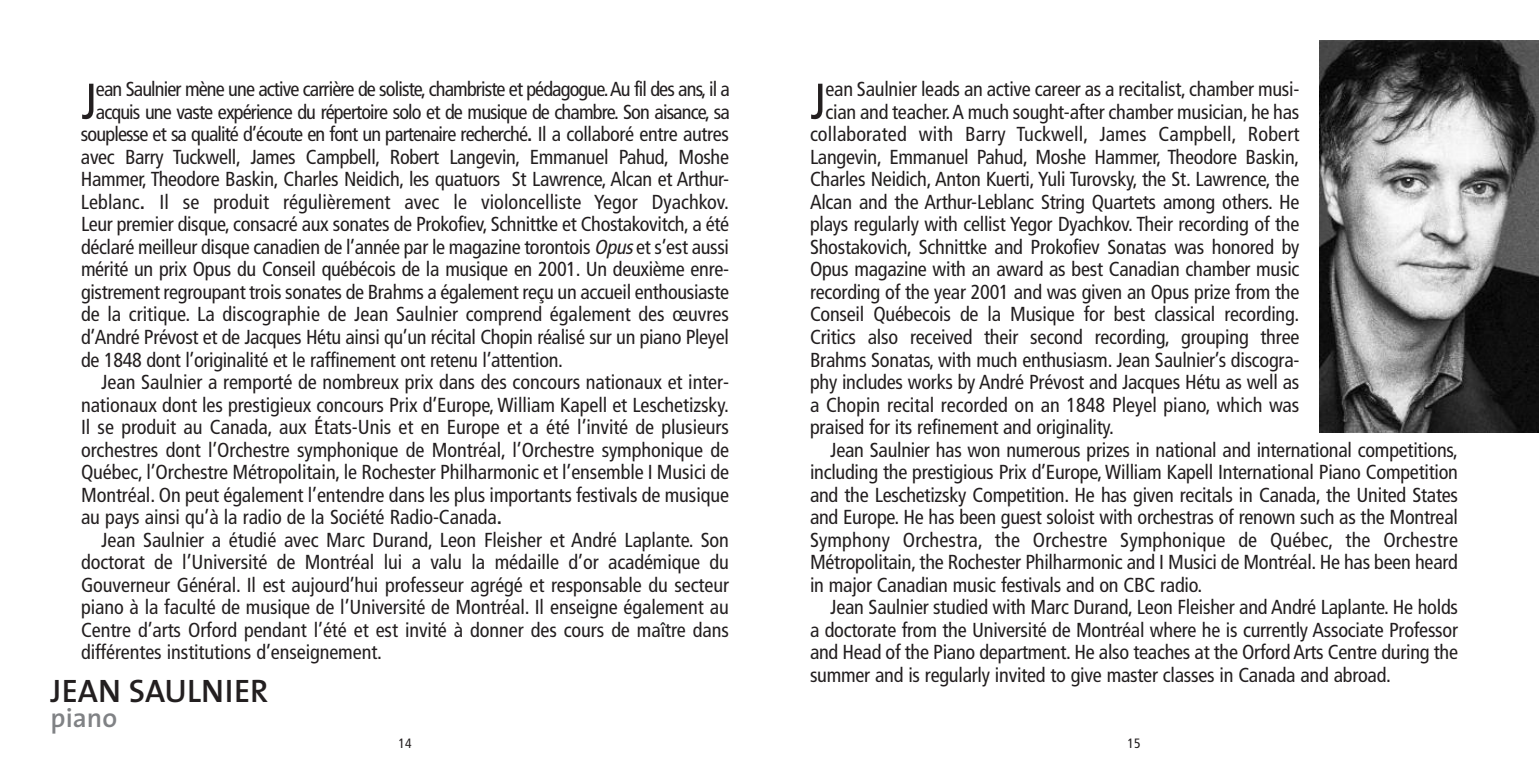
<style>
.page{position:relative;width:1539px;height:766px;background:#fff}
.page>*{position:absolute;margin:0;border:0;box-sizing:border-box;transform-origin:0 0}
.t1{font:condensed 50.18px "Frutiger";color:#231f20}
.t2{font:600 32.62px "The Sans";color:#231f20}
.t3{font:600 27px "The Sans";color:#808285}
.t4{font:condensed 20.25px "Frutiger";letter-spacing:-.01em;color:#231f20}
.t5{font:condensed 20.25px "Frutiger";letter-spacing:-.04em;color:#231f20}
.t6{font:condensed 13.5px "Frutiger";color:#231f20}
.s1{font-weight:700}
.s2{font-style:italic}
</style>
<div class="page">
<img style="left:1320px;top:40px;width:219px;height:392px">
<h1 class="t1" style="left:81px;top:81px;width:17px">J</h1>
<p class="t5" style="left:96px;top:81px;width:636px">ean Saulnier mène une active carrière de soliste, chambriste et pédagogue.Au fil des ans, il a</p>
<p class="t5" style="left:96px;top:104px;width:636px">acquis une vaste expérience du répertoire solo et de musique de chambre. Son aisance, sa</p>
<p class="t5" style="left:81px;top:126px;width:650px">souplesse et sa qualité d’écoute en font un partenaire recherché<span class="s1">.</span> Il a collaboré entre autres</p>
<p class="t4" style="left:81px;top:148px;width:650px">avec Barry Tuckwell, James Campbell, Robert Langevin, Emmanuel Pahud, Moshe</p>
<p class="t4" style="left:81px;top:171px;width:650px">Hammer, Theodore Baskin, Charles Neidich, les quatuors St Lawrence, Alcan et Arthur-</p>
<p class="t4" style="left:81px;top:193px;width:649px">Leblanc<span class="s1">.</span> Il se produit régulièrement avec le violoncelliste Yegor Dyachkov.</p>
<p class="t4" style="left:81px;top:216px;width:650px">Leur premier disque, consacré aux sonates de Prokofiev, Schnittke et Chostakovitch, a été</p>
<p class="t4" style="left:81px;top:238px;width:649px">déclaré meilleur disque canadien de l’année par le magazine torontois <span class="s2">Opus</span>et s’est aussi</p>
<p class="t4" style="left:81px;top:261px;width:650px">mérité un prix Opus du Conseil québécois de la musique en 2001. Un deuxième enre-</p>
<p class="t4" style="left:81px;top:283px;width:650px">gistrement regroupant trois sonates de Brahms a également reçu un accueil enthousiaste</p>
<p class="t4" style="left:81px;top:306px;width:650px">de la critique. La discographie de Jean Saulnier comprend également des œuvres</p>
<p class="t4" style="left:81px;top:328px;width:650px">d’André Prévost et de Jacques Hétu ainsi qu’un récital Chopin réalisé sur un piano Pleyel</p>
<p class="t4" style="left:81px;top:351px;width:484px">de 1848 dont l’originalité et le raffinement ont retenu l’attention.</p>
<p class="t4" style="left:101px;top:373px;width:629px">Jean Saulnier a remporté de nombreux prix dans des concours nationaux et inter-</p>
<p class="t4" style="left:81px;top:396px;width:649px">nationaux dont les prestigieux concours Prix d’Europe, William Kapell et Leschetizsky.</p>
<p class="t4" style="left:81px;top:418px;width:649px">Il se produit au Canada, aux États-Unis et en Europe et a été l’invité de plusieurs</p>
<p class="t4" style="left:81px;top:441px;width:649px">orchestres dont l’Orchestre symphonique de Montréal, l’Orchestre symphonique de</p>
<p class="t4" style="left:81px;top:463px;width:650px">Québec, l’Orchestre Métropolitain, le Rochester Philharmonic et l’ensemble I Musici de</p>
<p class="t4" style="left:81px;top:486px;width:650px">Montréal. On peut également l’entendre dans les plus importants festivals de musique</p>
<p class="t4" style="left:81px;top:508px;width:423px">au pays ainsi qu’à la radio de la Société Radio-Canada<span class="s1">.</span></p>
<p class="t4" style="left:101px;top:531px;width:629px">Jean Saulnier a étudié avec Marc Durand, Leon Fleisher et André Laplante. Son</p>
<p class="t4" style="left:81px;top:553px;width:649px">doctorat de l’Université de Montréal lui a valu la médaille d’or académique du</p>
<p class="t4" style="left:81px;top:576px;width:650px">Gouverneur Général. Il est aujourd’hui professeur agrégé et responsable du secteur</p>
<p class="t4" style="left:81px;top:598px;width:649px">piano à la faculté de musique de l’Université de Montréal. Il enseigne également au</p>
<p class="t4" style="left:81px;top:621px;width:650px">Centre d’arts Orford pendant l’été et est invité à donner des cours de maître dans</p>
<p class="t4" style="left:81px;top:643px;width:303px">différentes institutions d’enseignement.</p>
<h2 class="t2" style="left:51px;top:677px;width:219px">JEAN SAULNIER</h2>
<h3 class="t3" style="left:51px;top:706px;width:68px">piano</h3>
<h1 class="t1" style="left:810px;top:81px;width:17px">J</h1>
<p class="t4" style="left:825px;top:81px;width:476px">ean Saulnier leads an active career as a recitalist, chamber musi-</p>
<p class="t4" style="left:825px;top:104px;width:476px">cian and teacher.A much sought-after chamber musician, he has</p>
<p class="t4" style="left:810px;top:126px;width:491px">collaborated with Barry Tuckwell, James Campbell, Robert</p>
<p class="t4" style="left:810px;top:148px;width:491px">Langevin, Emmanuel Pahud, Moshe Hammer, Theodore Baskin,</p>
<p class="t4" style="left:810px;top:171px;width:491px">Charles Neidich, Anton Kuerti, Yuli Turovsky, the St. Lawrence, the</p>
<p class="t4" style="left:810px;top:193px;width:491px">Alcan and the Arthur-Leblanc String Quartets among others. He</p>
<p class="t4" style="left:810px;top:216px;width:491px">plays regularly with cellist Yegor Dyachkov. Their recording of the</p>
<p class="t4" style="left:810px;top:238px;width:491px">Shostakovich, Schnittke and Prokofiev Sonatas was honored by</p>
<p class="t4" style="left:810px;top:261px;width:491px">Opus magazine with an award as best Canadian chamber music</p>
<p class="t4" style="left:810px;top:283px;width:491px">recording of the year 2001 and was given an Opus prize from the</p>
<p class="t4" style="left:810px;top:306px;width:491px">Conseil Québecois de la Musique for best classical recording.</p>
<p class="t4" style="left:810px;top:328px;width:491px">Critics also received their second recording, grouping three</p>
<p class="t4" style="left:810px;top:351px;width:491px">Brahms Sonatas, with much enthusiasm. Jean Saulnier’s discogra-</p>
<p class="t4" style="left:810px;top:373px;width:491px">phy includes works by André Prévost and Jacques Hétu as well as</p>
<p class="t4" style="left:810px;top:396px;width:491px">a Chopin recital recorded on an 1848 Pleyel piano, which was</p>
<p class="t4" style="left:810px;top:418px;width:305px">praised for its refinement and originality.</p>
<p class="t4" style="left:830px;top:441px;width:629px">Jean Saulnier has won numerous prizes in national and international competitions,</p>
<p class="t4" style="left:810px;top:463px;width:650px">including the prestigious Prix d’Europe, William Kapell International Piano Competition</p>
<p class="t4" style="left:810px;top:486px;width:650px">and the Leschetizsky Competition. He has given recitals in Canada, the United States</p>
<p class="t4" style="left:810px;top:508px;width:649px">and Europe. He has been guest soloist with orchestras of renown such as the Montreal</p>
<p class="t4" style="left:810px;top:531px;width:649px">Symphony Orchestra, the Orchestre Symphonique de Québec, the Orchestre</p>
<p class="t4" style="left:810px;top:553px;width:649px">Métropolitain, the Rochester Philharmonic and I Musici de Montréal. He has been heard</p>
<p class="t4" style="left:810px;top:576px;width:394px">in major Canadian music festivals and on CBC radio.</p>
<p class="t4" style="left:830px;top:598px;width:629px">Jean Saulnier studied with Marc Durand, Leon Fleisher and André Laplante. He holds</p>
<p class="t4" style="left:810px;top:621px;width:650px">a doctorate from the Université de Montréal where he is currently Associate Professor</p>
<p class="t4" style="left:810px;top:643px;width:650px">and Head of the Piano department. He also teaches at the Orford Arts Centre during the</p>
<p class="t4" style="left:810px;top:666px;width:583px">summer and is regularly invited to give master classes in Canada and abroad.</p>
<p class="t6" style="left:399px;top:737px;width:14px">14</p>
<p class="t6" style="left:1128px;top:737px;width:14px">15</p>
</div>
